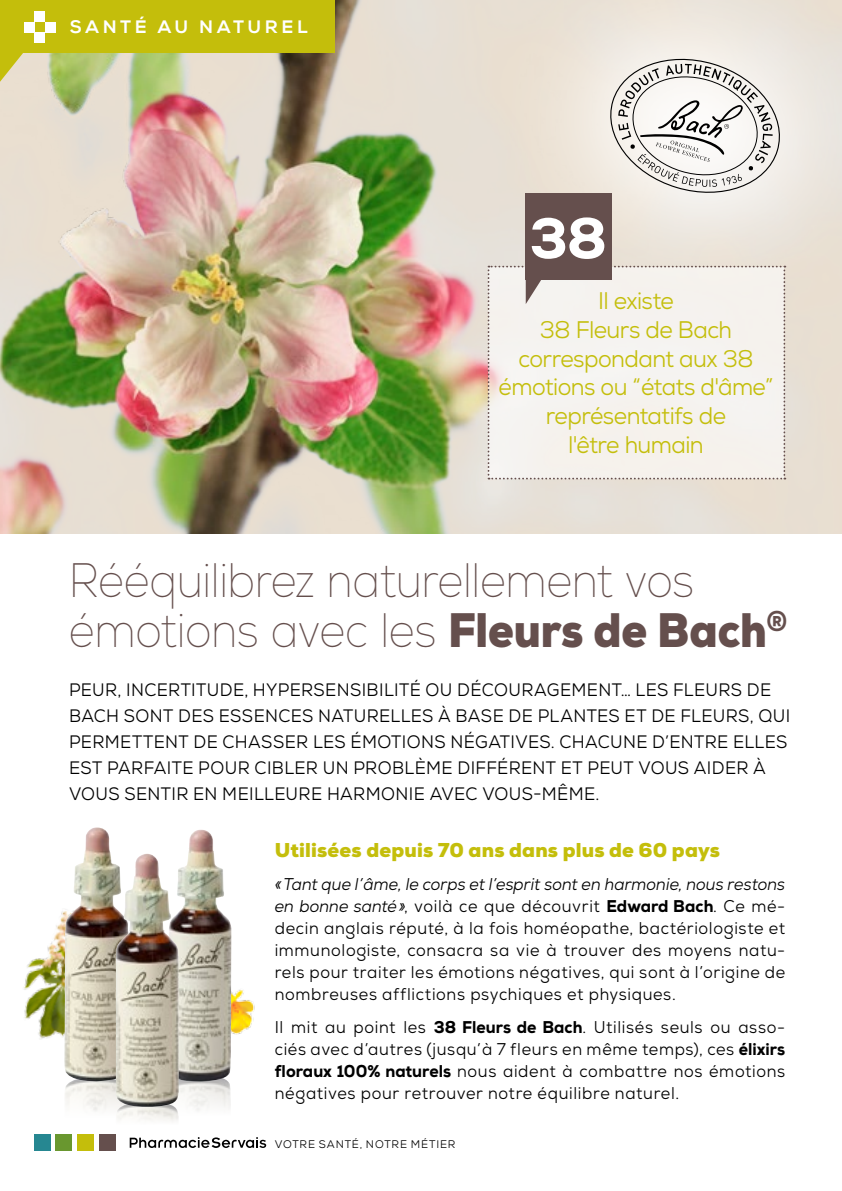
<style>
.page{position:relative;width:842px;height:1191px;background:#fff}
.page>*{position:absolute;margin:0;border:0;box-sizing:border-box;transform-origin:0 0}
.t1{font:800 56.8px "Nexa";color:#fff}
.t2{font:100 48.2px/50px "Nexa";letter-spacing:-.01em;color:#654f4d;scale:.9 1}
.t3{font:24px/28.8px "Nexa";letter-spacing:-.025em;color:#c4be0b;text-align:center;scale:.95 1}
.t4{font:900 20px "Nexa";letter-spacing:.01em;color:#c4be0b}
.t5{font:18px/26px "Nexa";letter-spacing:.02em;color:#000;scale:.95 1}
.t6{font:800 18px "Nexa";letter-spacing:.195em;color:#fff}
.t7{font:17px/22px "Nexa";letter-spacing:.04em;color:#000;text-align:justify;scale:.95 1}
.t8{font:11px "Nexa";letter-spacing:.075em;color:#000}
.s1{font-weight:900}
.s2{font-style:italic}
.s3{font-weight:800}
</style>
<div class="page">
<img style="left:0;top:0;width:842px;height:533px">
<div style="left:491px;top:0;width:351px;height:313px;background:#ebe3d9"></div>
<svg style="left:601px;top:49px;width:188px;height:152px"></svg>
<img style="left:65px;top:1081px;width:51px;height:31px">
<img style="left:116px;top:1107px;width:63px;height:41px">
<img style="left:24px;top:911px;width:40px;height:128px">
<img style="left:179px;top:989px;width:76px;height:101px">
<div style="left:526px;top:193px;width:86px;height:86px;background:#654f4d"></div>
<div style="left:488px;top:266px;width:297px;height:213px;background:#f5f2ef"></div>
<div style="left:0;top:0;width:334px;height:53px;background:#c4be0b"></div>
<svg style="left:0;top:53px;width:24px;height:29px"></svg>
<div style="left:45px;top:22px;width:10px;height:10px;background:#fff"></div>
<div style="left:35px;top:12px;width:10px;height:10px;background:#fff"></div>
<div style="left:35px;top:32px;width:10px;height:11px;background:#fff"></div>
<div style="left:24px;top:22px;width:11px;height:10px;background:#fff"></div>
<img style="left:64px;top:827px;width:52px;height:254px">
<img style="left:179px;top:829px;width:53px;height:252px">
<img style="left:116px;top:853px;width:63px;height:254px">
<div style="left:56px;top:1134px;width:16px;height:17px;background:#69972f"></div>
<div style="left:34px;top:1134px;width:17px;height:17px;background:#268791"></div>
<div style="left:99px;top:1134px;width:17px;height:17px;background:#654f4d"></div>
<div style="left:77px;top:1134px;width:17px;height:17px;background:#c4be0b"></div>
<svg style="left:130px;top:1137px;width:136px;height:11px"></svg>
<p class="t6" style="left:70px;top:16px;width:239px">SANTÉ AU NATUREL</p>
<h1 class="t1" style="left:529px;top:202px;width:79px">38</h1>
<h3 class="t3" style="left:499px;top:286px;width:291px">Il existe<br>38 Fleurs de Bach correspondant aux 38 émotions ou “états d'âme” représentatifs de<br>l'être humain</h3>
<h2 class="t2" style="left:69px;top:556px;width:800px">Rééquilibrez naturellement vos émotions avec les <span class="s1">Fleurs de Bach</span><sup>®</sup></h2>
<p class="t5" style="left:69px;top:677px;width:761px">PEUR, INCERTITUDE, HYPERSENSIBILITÉ OU DÉCOURAGEMENT… LES FLEURS DE BACH SONT DES ESSENCES NATURELLES À BASE DE PLANTES ET DE FLEURS, QUI PERMETTENT DE CHASSER LES ÉMOTIONS NÉGATIVES. CHACUNE D’ENTRE ELLES EST PARFAITE POUR CIBLER UN PROBLÈME DIFFÉRENT ET PEUT VOUS AIDER À VOUS SENTIR EN MEILLEURE HARMONIE AVEC VOUS-MÊME.</p>
<p class="t4" style="left:275px;top:836px;width:447px">Utilisées depuis 70 ans dans plus de 60 pays</p>
<p class="t7" style="left:275px;top:873px;width:539px"><span class="s2">«Tant que l’âme, le corps et l’esprit sont en harmonie, nous restons en bonne santé»</span>, voilà ce que découvrit <span class="s3">Edward Bach</span>. Ce mé&shy;decin anglais réputé, à la fois homéopathe, bactériologiste et immunologiste, consacra sa vie à trouver des moyens natu&shy;rels pour traiter les émotions négatives, qui sont à l’origine de nombreuses afflictions psychiques et physiques.</p>
<p class="t7" style="left:275px;top:1016px;width:539px">Il mit au point les <span class="s3">38 Fleurs de Bach</span>. Utilisés seuls ou asso&shy;ciés avec d’autres (jusqu’à 7 fleurs en même temps), ces <span class="s3">élixirs floraux 100% naturels</span> nous aident à combattre nos émotions négatives pour retrouver notre équilibre naturel.</p>
<p class="t8" style="left:275px;top:1136px;width:182px">VOTRE SANTÉ, NOTRE MÉTIER</p>
</div>
